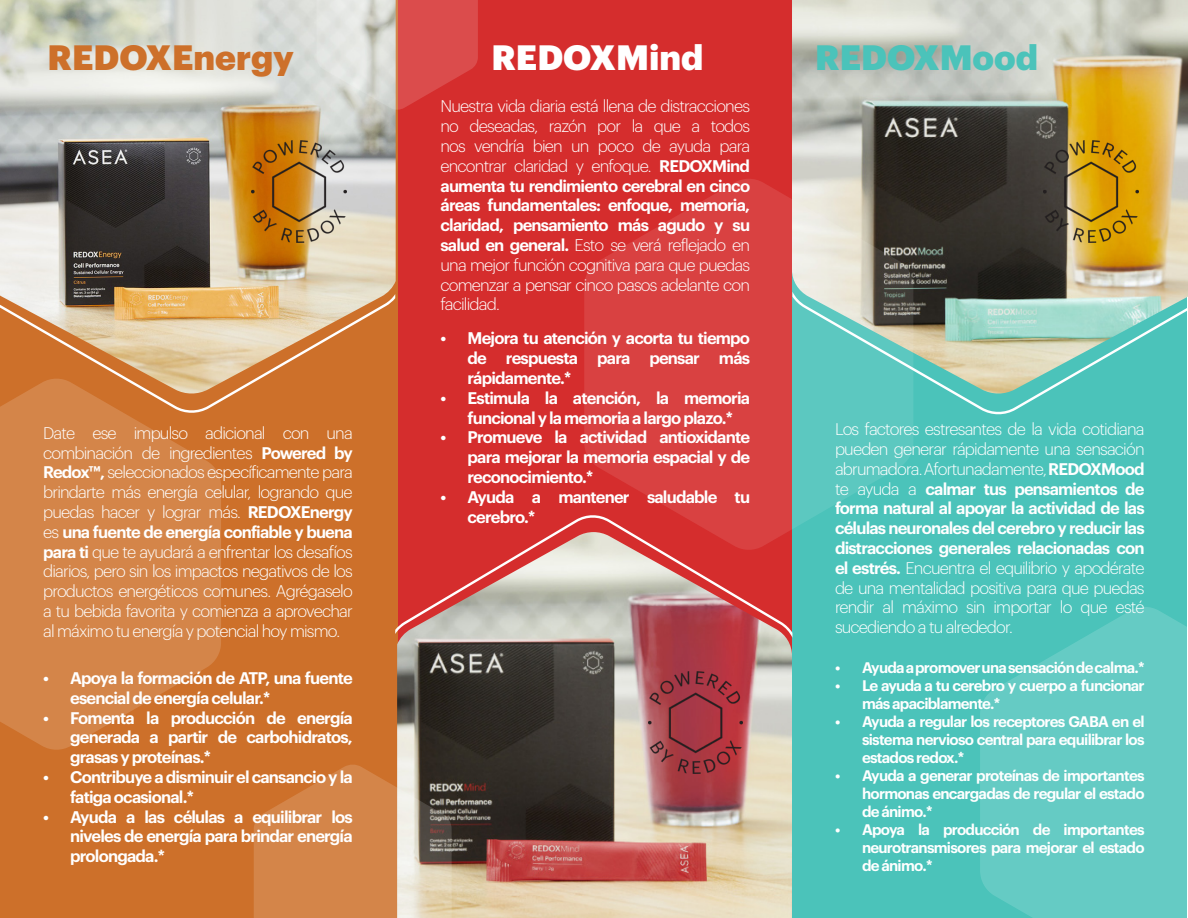
<style>
.page{position:relative;width:1188px;height:918px;background:#fff}
.page>*{position:absolute;margin:0;border:0;box-sizing:border-box;transform-origin:0 0}
.t1{font:900 34.5px "Graphik";color:#cd702a}
.t2{font:900 34.5px "Graphik";color:#fff}
.t3{font:900 34.5px "Graphik";color:#4bc3ba}
.t4{font:300 16.5px/19.8px "Graphik";letter-spacing:-.05em;color:#fff;text-align:justify}
.t5{font:600 16.5px/19.8px "Graphik";letter-spacing:-.05em;color:#fff;text-align:justify}
.t6{font:600 15px/18px "Graphik";letter-spacing:-.05em;color:#fff;text-align:justify}
.s1{font-weight:600}
</style>
<div class="page">
<div style="left:792px;top:0;width:395px;height:918px;background:#4bc3ba"></div>
<div style="left:397px;top:0;width:395px;height:918px;background:#d52d2d"></div>
<div style="left:0;top:0;width:397px;height:918px;background:#cd702a"></div>
<svg style="left:955px;top:395px;width:86px;height:20px"></svg>
<img style="left:0;top:0;width:396px;height:395px">
<img style="left:792px;top:0;width:396px;height:395px">
<img style="left:397px;top:532px;width:395px;height:386px">
<img style="left:252px;top:141px;width:95px;height:102px">
<img style="left:648px;top:671px;width:95px;height:102px">
<img style="left:1044px;top:141px;width:95px;height:102px">
<svg style="left:0;top:377px;width:221px;height:373px;fill:#d48549"></svg>
<svg style="left:254px;top:764px;width:198px;height:154px;background:#c88c5c"></svg>
<svg style="left:317px;top:0;width:161px;height:110px;background:#da908d"></svg>
<svg style="left:584px;top:177px;width:329px;height:374px;fill:#d94141"></svg>
<svg style="left:980px;top:607px;width:207px;height:311px;background:#61c9c2"></svg>
<p class="t1" style="left:48px;top:31px;width:248px">REDOXEnergy</p>
<p class="t2" style="left:491px;top:31px;width:214px">REDOXMind</p>
<p class="t4" style="left:441px;top:95px;width:311px">Nuestra vida diaria está llena de distracciones no deseadas, razón por la que a todos nos vendría bien un poco de ayuda para encontrar claridad y enfoque. <span class="s1">REDOXMind aumenta tu rendimiento cerebral en cinco áreas fundamentales: enfoque, memoria, claridad, pensamiento más agudo y su salud en general.</span> Esto se verá reflejado en una mejor función cognitiva para que puedas comenzar a pensar cinco pasos adelante con facilidad.</p>
<p class="t5" style="left:468px;top:327px;width:284px;text-indent:-27px">• Mejora tu atención y acorta tu tiempo de respuesta para pensar más rápidamente.*</p>
<p class="t5" style="left:441px;top:386px;width:311px;text-align:center">• Estimula la atención, la memoria funcional y la memoria a largo plazo.*</p>
<p class="t5" style="left:468px;top:426px;width:284px;text-indent:-27px">• Promueve la actividad antioxidante para mejorar la memoria espacial y de reconocimiento.*</p>
<p class="t5" style="left:468px;top:485px;width:284px;text-indent:-27px">• Ayuda a mantener saludable tu cerebro.*</p>
<p class="t4" style="left:43px;top:422px;width:311px">Date ese impulso adicional con una combinación de ingredientes <span class="s1">Powered by Redox™,</span> seleccionados específicamente para brindarte más energía celular, logrando que puedas hacer y lograr más. <span class="s1">REDOXEnergy </span>es <span class="s1">una fuente de energía confiable y buena para ti</span> que te ayudará a enfrentar los desafíos diarios, pero sin los impactos negativos de los productos energéticos comunes. Agrégaselo a tu bebida favorita y comienza a aprovechar al máximo tu energía y potencial hoy mismo.</p>
<p class="t5" style="left:70px;top:667px;width:284px;text-indent:-27px">• Apoya la formación de ATP, una fuente esencial de energía celular.*</p>
<p class="t5" style="left:70px;top:706px;width:284px;text-indent:-27px">• Fomenta la producción de energía generada a partir de carbohidratos, grasas y proteínas.*</p>
<p class="t5" style="left:70px;top:766px;width:284px;text-indent:-27px">• Contribuye a disminuir el cansancio y la fatiga ocasional.*</p>
<p class="t5" style="left:70px;top:805px;width:284px;text-indent:-27px">• Ayuda a las células a equilibrar los niveles de energía para brindar energía prolongada.*</p>
<p class="t3" style="left:815px;top:31px;width:224px">REDOXMood</p>
<p class="t4" style="left:835px;top:418px;width:311px">Los factores estresantes de la vida cotidiana pueden generar rápidamente una sensación abrumadora. Afortunadamente, <span class="s1">REDOXMood </span>te ayuda a <span class="s1">calmar tus pensamientos de forma natural al apoyar la actividad de las células neuronales del cerebro y reducir las distracciones generales relacionadas con el estrés.</span> Encuentra el equilibrio y apodérate de una mentalidad positiva para que puedas rendir al máximo sin importar lo que esté sucediendo a tu alrededor.</p>
<p class="t6" style="left:835px;top:657px;width:311px">• Ayuda a promover una sensación de calma.*</p>
<p class="t6" style="left:862px;top:675px;width:284px;text-indent:-27px">• Le ayuda a tu cerebro y cuerpo a funcionar más apaciblamente.*</p>
<p class="t6" style="left:862px;top:711px;width:284px;text-indent:-27px">• Ayuda a regular los receptores GABA en el sistema nervioso central para equilibrar los estados redox.*</p>
<p class="t6" style="left:862px;top:765px;width:284px;text-indent:-27px">• Ayuda a generar proteínas de importantes hormonas encargadas de regular el estado de ánimo.*</p>
<p class="t6" style="left:862px;top:819px;width:284px;text-indent:-27px">• Apoya la producción de importantes neurotransmisores para mejorar el estado de ánimo.*</p>
</div>
